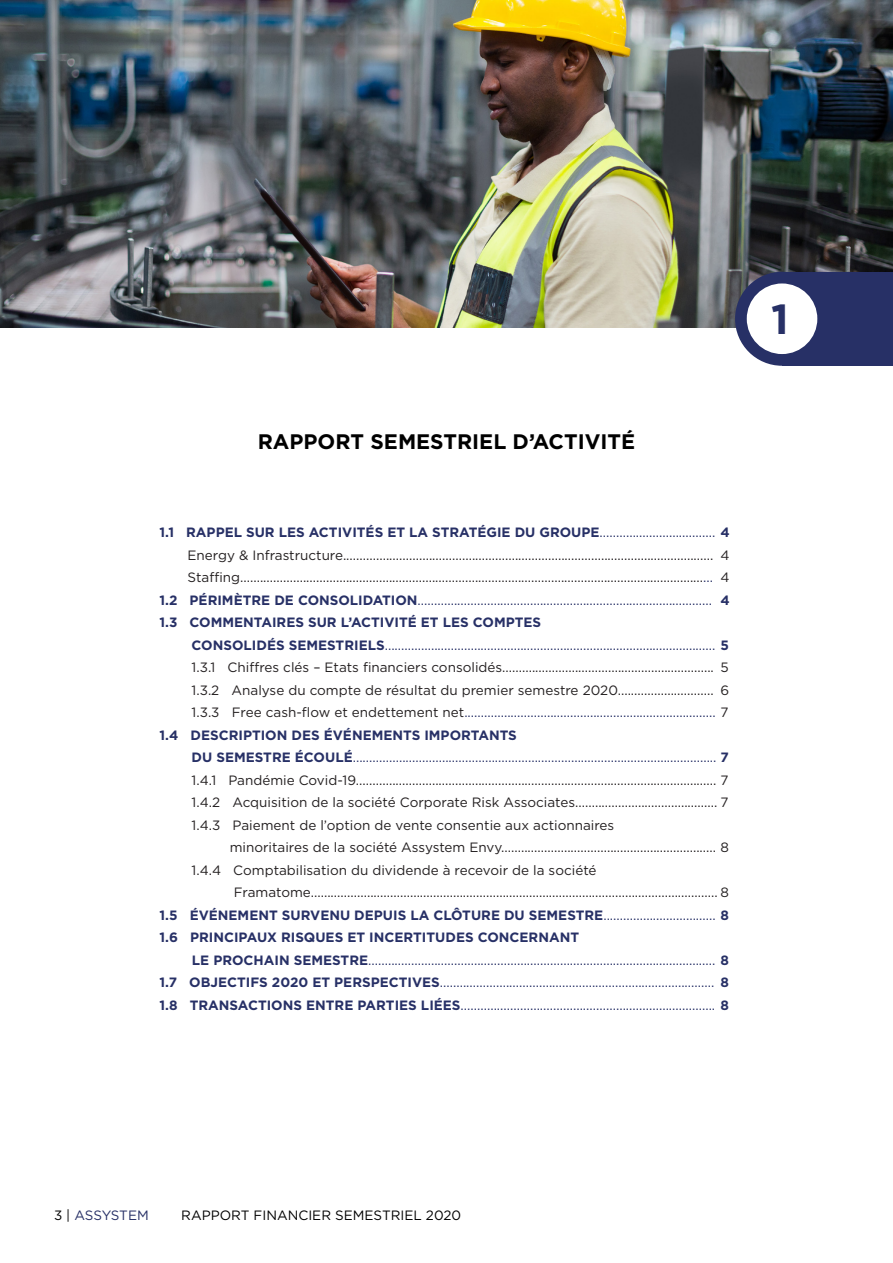
<style>
.page{position:relative;width:893px;height:1263px;background:#fff}
.page>*{position:absolute;margin:0;border:0;box-sizing:border-box;transform-origin:0 0}
.t1{font:700 42px "Gotham";color:#273066}
.t2{font:700 21px "Gotham";color:#000}
.t3{font:13.5px/22.5px "Gotham";color:#231f20}
.t4{font:13.5px "Gotham";color:#273066}
.t5{font:700 13.5px "Gotham";color:#273066}
.t6{font:13.5px "Gotham";color:#000}
.s1{font-weight:400}
.s2{color:#273066}
.s3{font-weight:700}
.s4{color:#231f20}
.s5{color:#000}
</style>
<div class="page">
<img style="left:0;top:0;width:893px;height:327px">
<div style="left:735px;top:272px;width:94px;height:94px;background:#273066;border-radius:50%"></div>
<div style="left:782px;top:272px;width:111px;height:94px;background:#273066"></div>
<div style="left:747px;top:283px;width:70px;height:71px;background:#fff;border-radius:50%"></div>
<p class="t2" style="left:258px;top:427px;width:379px">RAPPORT SEMESTRIEL D’ACTIVITÉ</p>
<p class="t5" style="left:159px;top:523px;width:572px">1.1 RAPPEL SUR LES ACTIVITÉS ET LA STRATÉGIE DU GROUPE<span class="s1">...................................</span> 4</p>
<p class="t3" style="left:188px;top:543px;width:527px">Energy &amp; Infrastructure................................................................................................................</p>
<p class="t3" style="left:188px;top:566px;width:527px">Staffing............................................................................................................................................<span class="s2">...</span></p>
<p class="t4" style="left:159px;top:591px;width:554px"><span class="s3">1.2 PÉRIMÈTRE DE CONSOLIDATION</span>.........................................................................................</p>
<p class="t5" style="left:159px;top:613px;width:383px">1.3 COMMENTAIRES SUR L’ACTIVITÉ ET LES COMPTES</p>
<p class="t4" style="left:192px;top:636px;width:539px"><span class="s3">CONSOLIDÉS SEMESTRIELS</span>.................................................................................................... <span class="s3">5</span></p>
<p class="t3" style="left:192px;top:656px;width:524px">1.3.1 Chiffres clés – Etats financiers consolidés................................................................</p>
<p class="t3" style="left:192px;top:678px;width:524px">1.3.2 Analyse du compte de résultat du premier semestre 2020.............................</p>
<p class="t4" style="left:192px;top:704px;width:538px"><span class="s4">1.3.3 Free cash-flow et endettement net</span>............................................................................ <span class="s4">7</span></p>
<p class="t5" style="left:159px;top:726px;width:359px">1.4 DESCRIPTION DES ÉVÉNEMENTS IMPORTANTS</p>
<p class="t4" style="left:192px;top:749px;width:539px"><span class="s3">DU SEMESTRE ÉCOULÉ</span>.............................................................................................................. <span class="s3">7</span></p>
<p class="t3" style="left:192px;top:768px;width:538px">1.4.1 Pandémie Covid-19............................................................................................................. 7</p>
<p class="t3" style="left:192px;top:791px;width:538px">1.4.2 Acquisition de la société Corporate Risk Associates........................................... 7</p>
<p class="t3" style="left:230px;top:813px;width:501px;text-indent:-38px">1.4.3 Paiement de l’option de vente consentie aux actionnaires<br>minoritaires de la société Assystem Envy................................................................. 8</p>
<p class="t3" style="left:234px;top:858px;width:497px;text-indent:-42px">1.4.4 Comptabilisation du dividende à recevoir de la société<br>Framatome........................................................................................................................... 8</p>
<p class="t5" style="left:159px;top:906px;width:571px">1.5 ÉVÉNEMENT SURVENU DEPUIS LA CLÔTURE DU SEMESTRE<span class="s1">..................................</span> 8</p>
<p class="t5" style="left:159px;top:928px;width:421px">1.6 PRINCIPAUX RISQUES ET INCERTITUDES CONCERNANT</p>
<p class="t4" style="left:192px;top:951px;width:539px"><span class="s3">LE PROCHAIN SEMESTRE</span>......................................................................................................... <span class="s3">8</span></p>
<p class="t4" style="left:159px;top:974px;width:556px"><span class="s3">1.7 OBJECTIFS 2020 ET PERSPECTIVES</span>...................................................................................</p>
<p class="t4" style="left:159px;top:996px;width:571px"><span class="s3">1.8 TRANSACTIONS ENTRE PARTIES LIÉES</span>............................................................................. <span class="s3">8</span></p>
<p class="t3" style="left:720px;top:543px;width:11px">4</p>
<p class="t3" style="left:720px;top:566px;width:11px">4</p>
<p class="t5" style="left:720px;top:591px;width:11px">4</p>
<p class="t3" style="left:720px;top:656px;width:10px">5</p>
<p class="t3" style="left:720px;top:678px;width:10px">6</p>
<p class="t5" style="left:720px;top:973px;width:10px">8</p>
<p class="t1" style="left:771px;top:291px;width:19px">1</p>
<p class="t4" style="left:54px;top:1206px;width:96px"><span class="s5">3 |</span> ASSYSTEM</p>
<p class="t6" style="left:181px;top:1206px;width:282px">RAPPORT FINANCIER SEMESTRIEL 2020</p>
</div>
